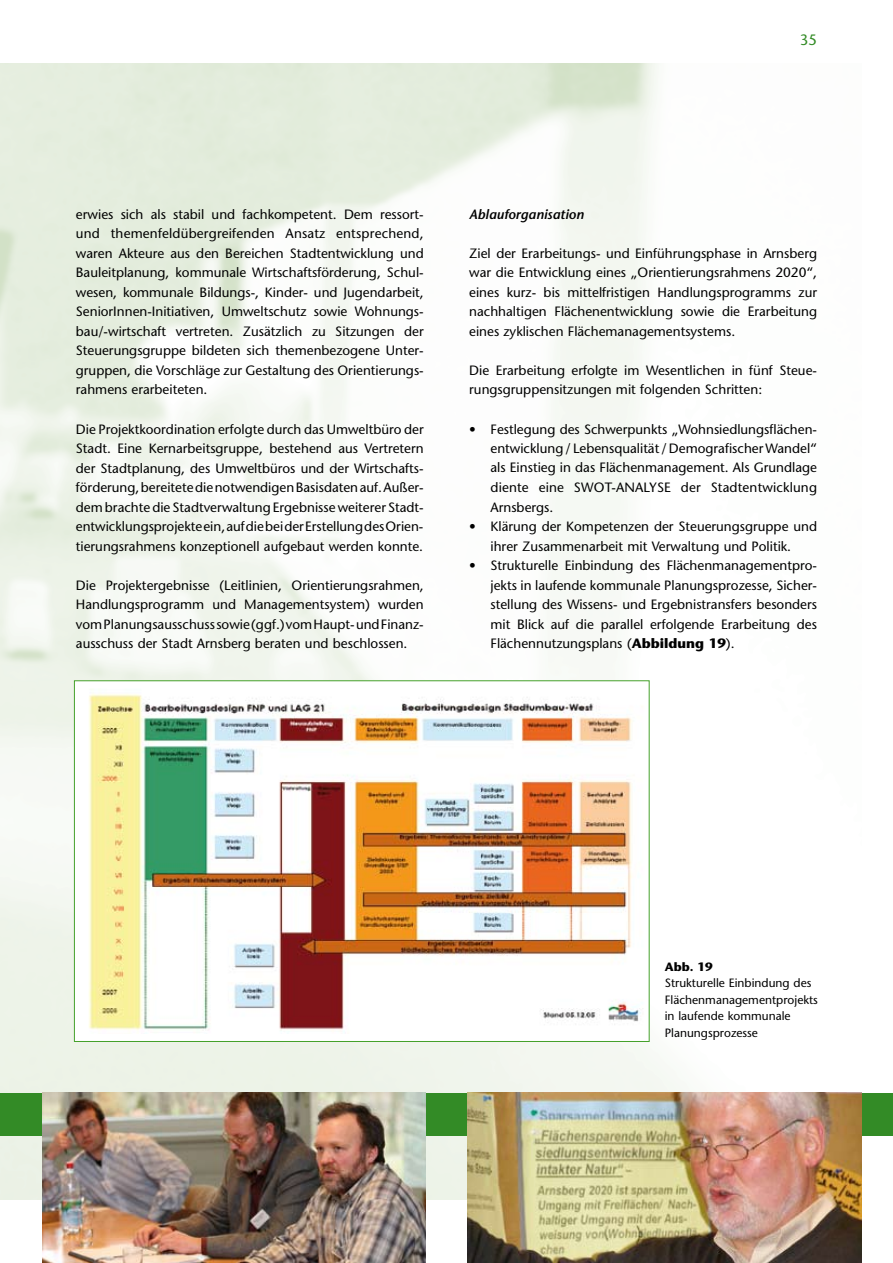
<style>
.page{position:relative;width:893px;height:1263px;background:#fff}
.page>*{position:absolute;margin:0;border:0;box-sizing:border-box;transform-origin:0 0}
.t1{font:15px "Stone Sans";color:#338b26}
.t2{font:13.5px/19.5px "Stone Sans";color:#000;text-align:justify}
.t3{font:italic 600 13.5px "Stone Sans";color:#000}
.t4{font:12px/16.5px "Stone Sans";color:#000}
.t5{font:700 12px "Stone Sans";color:#000}
.s1{font-weight:700}
</style>
<div class="page">
<img style="left:0;top:64px;width:861px;height:1135px">
<div style="left:0;top:1093px;width:893px;height:42px;background:#338b26"></div>
<div style="left:74px;top:681px;width:575px;height:360px;background:#fff"></div>
<img style="left:89px;top:693px;width:554px;height:339px">
<img style="left:43px;top:1093px;width:382px;height:170px">
<img style="left:468px;top:1093px;width:393px;height:170px">
<p class="t1" style="left:800px;top:30px;width:19px">35</p>
<p class="t2" style="left:76px;top:205px;width:349px">erwies sich als stabil und fachkompetent. Dem ressort&shy;und themenfeldübergreifenden Ansatz entsprechend, waren Akteure aus den Bereichen Stadtentwicklung und Bauleitplanung, kommunale Wirtschaftsförderung, Schul&shy;wesen, kommunale Bildungs-, Kinder- und Jugendarbeit, SeniorInnen-Initiativen, Umweltschutz sowie Wohnungs&shy;bau/-wirtschaft vertreten. Zusätzlich zu Sitzungen der Steuerungsgruppe bildeten sich themenbezogene Unter&shy;gruppen, die Vorschläge zur Gestaltung des Orientierungs&shy;rahmens erarbeiteten.</p>
<p class="t2" style="left:76px;top:419px;width:349px">Die Projektkoordination erfolgte durch das Umweltbüro der Stadt. Eine Kernarbeitsgruppe, bestehend aus Vertretern der Stadtplanung, des Umweltbüros und der Wirtschafts&shy;förderung, bereitete die notwendigen Basisdaten auf. Außer&shy;dem brachte die Stadtverwaltung Ergebnisse weiterer Stadt&shy;entwicklungsprojekte ein, auf die bei der Erstellung des Orien&shy;tierungsrahmens konzeptionell aufgebaut werden konnte.</p>
<p class="t2" style="left:76px;top:575px;width:349px">Die Projektergebnisse (Leitlinien, Orientierungsrahmen, Handlungsprogramm und Managementsystem) wurden vom Planungsausschuss sowie (ggf.) vom Haupt- und Finanz&shy;ausschuss der Stadt Arnsberg beraten und beschlossen.</p>
<p class="t3" style="left:469px;top:206px;width:116px">Ablauforganisation</p>
<p class="t2" style="left:469px;top:244px;width:349px">Ziel der Erarbeitungs- und Einführungsphase in Arnsberg war die Entwicklung eines „Orientierungsrahmens 2020“, eines kurz- bis mittelfristigen Handlungsprogramms zur nachhaltigen Flächenentwicklung sowie die Erarbeitung eines zyklischen Flächemanagementsystems.</p>
<p class="t2" style="left:469px;top:361px;width:349px">Die Erarbeitung erfolgte im Wesentlichen in fünf Steue&shy;rungsgruppensitzungen mit folgenden Schritten:</p>
<p class="t2" style="left:490px;top:419px;width:328px;text-indent:-21px">• Festlegung des Schwerpunkts „Wohnsiedlungsflächen&shy;entwicklung / Lebensqualität / Demografischer Wandel“ als Einstieg in das Flächenmanagement. Als Grundlage diente eine SWOT-ANALYSE der Stadtentwicklung Arnsbergs.</p>
<p class="t2" style="left:469px;top:517px;width:349px;text-align:center">• Klärung der Kompetenzen der Steuerungsgruppe und ihrer Zusammenarbeit mit Verwaltung und Politik.</p>
<p class="t2" style="left:490px;top:556px;width:328px;text-indent:-21px">• Strukturelle Einbindung des Flächenmanagementpro&shy;jekts in laufende kommunale Planungsprozesse, Sicher&shy;stellung des Wissens- und Ergebnistransfers besonders mit Blick auf die parallel erfolgende Erarbeitung des Flächennutzungsplans (<span class="s1">Abbildung 19</span>).</p>
<p class="t5" style="left:665px;top:959px;width:49px">Abb. 19</p>
<p class="t4" style="left:665px;top:975px;width:155px">Strukturelle Einbindung des<br>Flächenmanagementprojekts in laufende kommunale<br>Planungsprozesse</p>
</div>
